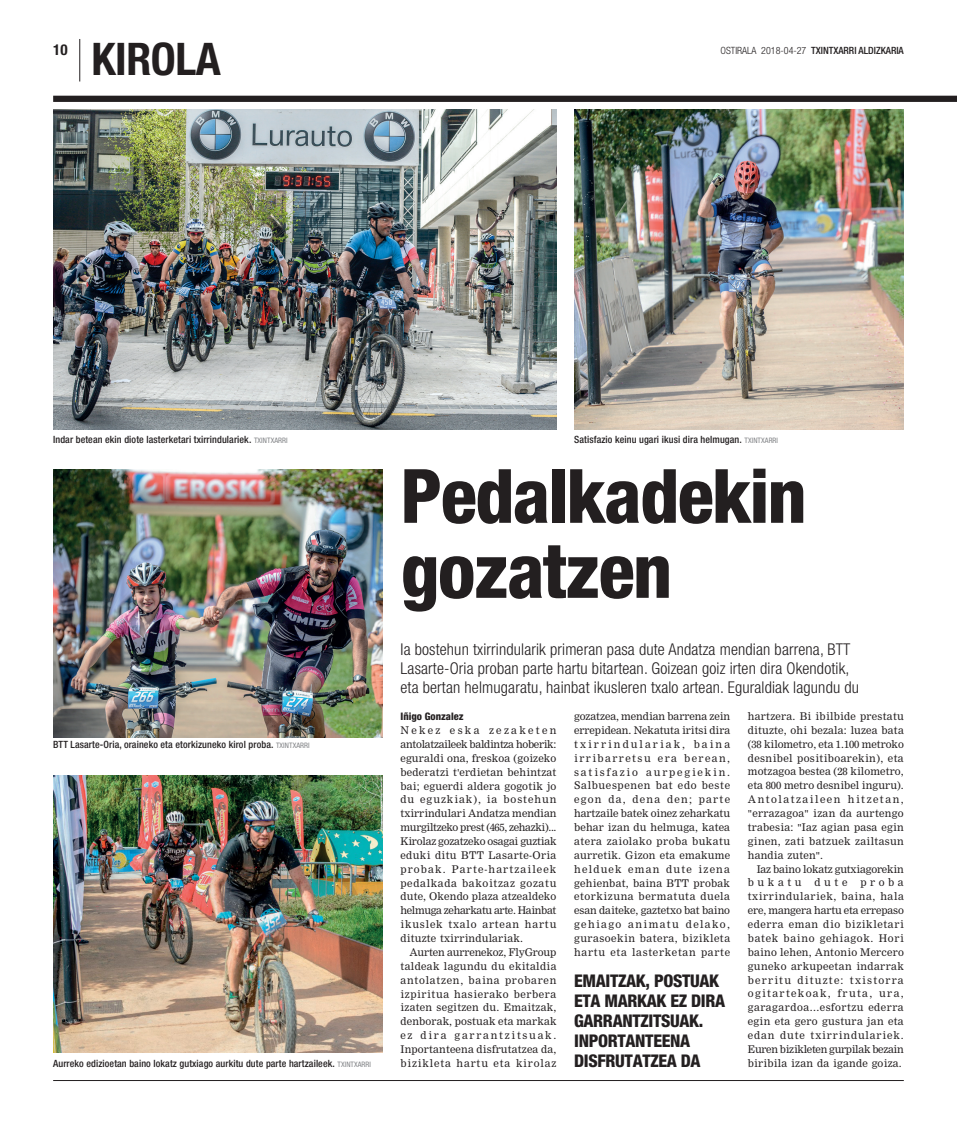
<style>
.page{position:relative;width:957px;height:1134px;background:#fff}
.page>*{position:absolute;margin:0;border:0;box-sizing:border-box;transform-origin:0 0}
.t1{font:800 condensed 75px/75px "Helvetica Neue";letter-spacing:-.02em;color:#231f20}
.t2{font:700 condensed 45px "Helvetica Neue";letter-spacing:-.01em;color:#231f20}
.t3{font:800 condensed 17.5px/20px "Helvetica Neue";letter-spacing:-.02em;color:#231f20}
.t4{font:300 condensed 16.25px/18.8px "Helvetica Neue";letter-spacing:.01em;color:#231f20}
.t5{font:700 condensed 15px "Helvetica Neue";color:#231f20}
.t6{font:10.38px/13.9px "M Nimrod";letter-spacing:.025em;color:#231f20;text-align:justify}
.t7{font:800 condensed 10.38px "Helvetica Neue";color:#231f20}
.t8{font:500 condensed 10px "Helvetica Neue";letter-spacing:.01em;color:#231f20}
.s1{font-weight:300}
.s2{font-weight:400;font-size:7.5px;color:#808285}
</style>
<div class="page">
<hr style="left:79px;top:39px;width:1px;height:42px;background:#231f20">
<hr style="left:53px;top:1080px;width:851px;height:1px;background:#231f20">
<img style="left:53px;top:110px;width:503px;height:320px">
<div style="left:53px;top:96px;width:904px;height:6px;background:#231f20"></div>
<img style="left:574px;top:110px;width:329px;height:320px">
<img style="left:53px;top:470px;width:330px;height:267px">
<img style="left:53px;top:775px;width:330px;height:277px">
<h3 class="t5" style="left:53px;top:41px;width:16px">10</h3>
<h2 class="t2" style="left:91px;top:32px;width:131px">KIROLA</h2>
<p class="t8" style="left:720px;top:45px;width:185px"><span class="s1">OSTIRALA 2018-04-27</span> TXINTXARRI ALDIZKARIA</p>
<p class="t8" style="left:53px;top:433px;width:236px">Indar betean ekin diote lasterketari txirrindulariek. <span class="s2">TXINTXARRI</span></p>
<p class="t8" style="left:53px;top:738px;width:258px">BTT Lasarte-Oria, oraineko eta etorkizuneko kirol proba. <span class="s2">TXINTXARRI</span></p>
<p class="t8" style="left:53px;top:1057px;width:319px">Aurreko edizioetan baino lokatz gutxiago aurkitu dute parte hartzaileek. <span class="s2">TXINTXARRI</span></p>
<p class="t8" style="left:574px;top:433px;width:205px">Satisfazio keinu ugari ikusi dira helmugan. <span class="s2">TXINTXARRI</span></p>
<h1 class="t1" style="left:400px;top:457px;width:407px">Pedalkadekin gozatzen</h1>
<p class="t4" style="left:400px;top:640px;width:460px">Ia bostehun txirrindularik primeran pasa dute Andatza mendian barrena, BTT<br>Lasarte-Oria proban parte hartu bitartean. Goizean goiz irten dira Okendotik, eta bertan helmugaratu, hainbat ikusleren txalo artean. Eguraldiak lagundu du</p>
<p class="t7" style="left:400px;top:710px;width:65px">Iñigo Gonzalez</p>
<p class="t6" style="left:400px;top:723px;width:158px">Nekez eska zezaketen antolatzaileek baldintza hoberik: eguraldi ona, freskoa (goizeko bederatzi t'erdietan behintzat bai; eguerdi aldera gogotik jo du eguzkiak), ia bostehun txirrindulari Andatza mendian murgiltzeko prest (465, zehazki)...<br>Kirolaz gozatzeko osagai guztiak eduki ditu BTT Lasarte-Oria probak. Parte-hartzaileek pedalkada bakoitzaz gozatu dute, Okendo plaza atzealdeko helmuga zeharkatu arte. Hainbat ikuslek txalo artean hartu dituzte txirrindulariak.</p>
<p class="t6" style="left:400px;top:945px;width:157px;text-indent:9px">Aurten aurrenekoz, FlyGroup taldeak lagundu du ekitaldia antolatzen, baina probaren izpiritua hasierako berbera izaten segitzen du. Emaitzak, denborak, postuak eta markak ez dira garrantzitsuak.<br>Inportanteena disfrutatzea da, bizikleta hartu eta kirolaz</p>
<p class="t6" style="left:574px;top:709px;width:157px">gozatzea, mendian barrena zein errepidean. Nekatuta iritsi dira txirrindulariak, baina irribarretsu era berean, satisfazio aurpegiekin.<br>Salbuespenen bat edo beste egon da, dena den; parte hartzaile batek oinez zeharkatu behar izan du helmuga, katea atera zaiolako proba bukatu aurretik. Gizon eta emakume helduek eman dute izena gehienbat, baina BTT probak etorkizuna bermatuta duela esan daiteke, gaztetxo bat baino gehiago animatu delako, gurasoekin batera, bizikleta hartu eta lasterketan parte</p>
<p class="t6" style="left:748px;top:709px;width:157px">hartzera. Bi ibilbide prestatu dituzte, ohi bezala: luzea bata (38 kilometro, eta 1.100 metroko desnibel positiboarekin), eta motzagoa bestea (28 kilometro, eta 800 metro desnibel inguru).<br>Antolatzaileen hitzetan, "errazagoa" izan da aurtengo trabesia: "Iaz agian pasa egin ginen, zati batzuek zailtasun handia zuten".</p>
<p class="t6" style="left:748px;top:862px;width:157px;text-indent:9px">Iaz baino lokatz gutxiagorekin bukatu dute proba txirrindulariek, baina, hala ere, mangera hartu eta errepaso ederra eman dio bizikletari batek baino gehiagok. Hori baino lehen, Antonio Mercero guneko arkupeetan indarrak berritu dituzte: txistorra ogitartekoak, fruta, ura, garagardoa...esfortzu ederra egin eta gero gustura jan eta edan dute txirrindulariek.<br>Euren bizikleten gurpilak bezain biribila izan da igande goiza.</p>
<h3 class="t3" style="left:574px;top:970px;width:152px">EMAITZAK, POSTUAK<br>ETA MARKAK EZ DIRA<br>GARRANTZITSUAK.<br>INPORTANTEENA<br>DISFRUTATZEA DA</h3>
</div>
